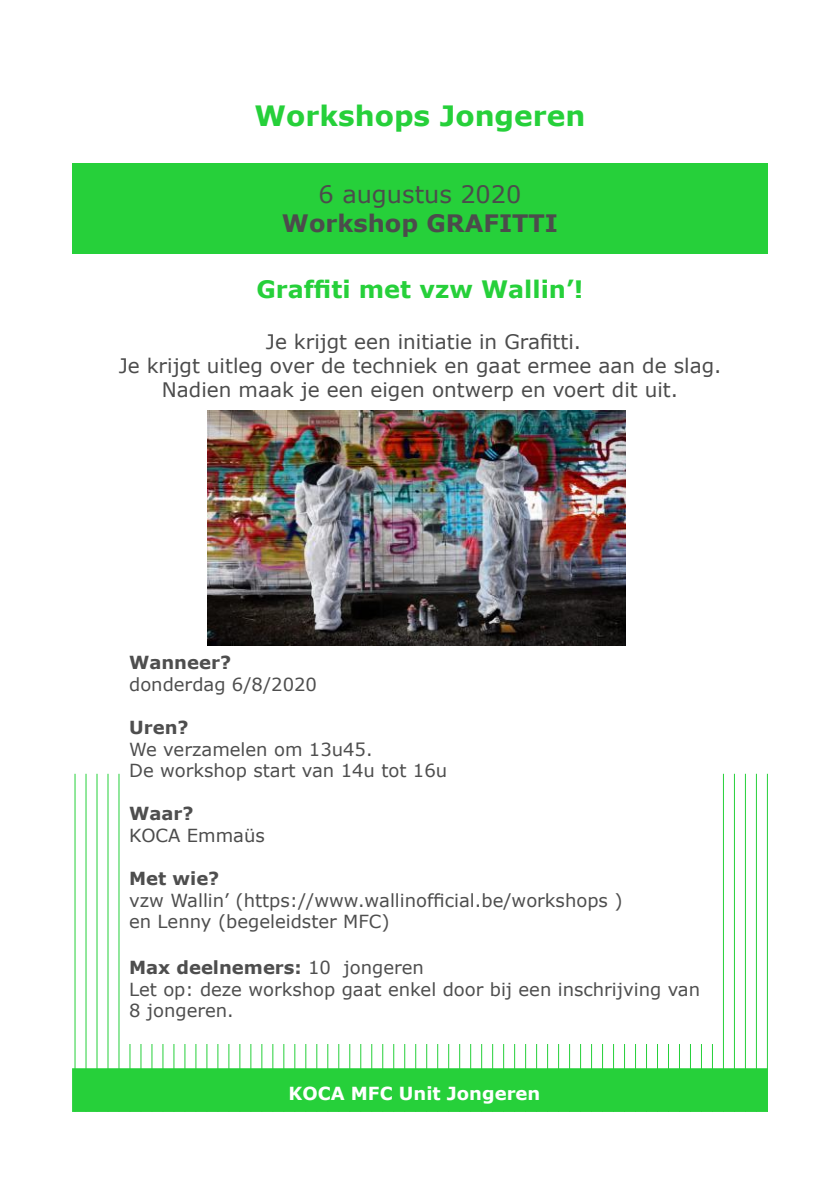
<style>
.page{position:relative;width:840px;height:1191px;background:#fff}
.page>*{position:absolute;margin:0;border:0;box-sizing:border-box;transform-origin:0 0}
.t1{font:700 28px "Verdana";color:#26d03a}
.t2{font:700 24px "Verdana";color:#26d03a}
.t3{font:700 24px "Verdana";color:#4c4c4c}
.t4{font:24px "Verdana";color:#4c4c4c}
.t5{font:20px/24px "Verdana";color:#4c4c4c;text-align:center}
.t6{font:18px/21.6px "Verdana";color:#4e4e4e}
.t7{font:700 18px "Verdana";color:#4e4e4e}
.t8{font:700 18px "Verdana";color:#fff}
.t9{font:18px "Verdana";color:#4c4c4c}
.s1{font-weight:700}
</style>
<div class="page">
<hr style="left:74px;top:774px;width:1px;height:338px;background:#26d03a">
<hr style="left:85px;top:774px;width:1px;height:338px;background:#26d03a">
<hr style="left:96px;top:774px;width:1px;height:338px;background:#26d03a">
<hr style="left:107px;top:774px;width:1px;height:338px;background:#26d03a">
<hr style="left:118px;top:774px;width:1px;height:338px;background:#26d03a">
<hr style="left:129px;top:774px;width:1px;height:338px;background:#26d03a">
<hr style="left:140px;top:774px;width:1px;height:338px;background:#26d03a">
<hr style="left:151px;top:774px;width:1px;height:338px;background:#26d03a">
<hr style="left:162px;top:774px;width:1px;height:338px;background:#26d03a">
<hr style="left:173px;top:774px;width:1px;height:338px;background:#26d03a">
<hr style="left:184px;top:774px;width:1px;height:338px;background:#26d03a">
<hr style="left:195px;top:774px;width:1px;height:338px;background:#26d03a">
<hr style="left:206px;top:774px;width:1px;height:338px;background:#26d03a">
<hr style="left:217px;top:774px;width:1px;height:338px;background:#26d03a">
<hr style="left:228px;top:774px;width:1px;height:338px;background:#26d03a">
<hr style="left:239px;top:774px;width:1px;height:338px;background:#26d03a">
<hr style="left:250px;top:774px;width:1px;height:338px;background:#26d03a">
<hr style="left:261px;top:774px;width:1px;height:338px;background:#26d03a">
<hr style="left:272px;top:774px;width:1px;height:338px;background:#26d03a">
<hr style="left:283px;top:774px;width:1px;height:338px;background:#26d03a">
<hr style="left:294px;top:774px;width:1px;height:338px;background:#26d03a">
<hr style="left:305px;top:774px;width:1px;height:338px;background:#26d03a">
<hr style="left:316px;top:774px;width:1px;height:338px;background:#26d03a">
<hr style="left:327px;top:774px;width:1px;height:338px;background:#26d03a">
<hr style="left:338px;top:774px;width:1px;height:338px;background:#26d03a">
<hr style="left:349px;top:774px;width:1px;height:338px;background:#26d03a">
<hr style="left:360px;top:774px;width:1px;height:338px;background:#26d03a">
<hr style="left:371px;top:774px;width:1px;height:338px;background:#26d03a">
<hr style="left:382px;top:774px;width:1px;height:338px;background:#26d03a">
<hr style="left:393px;top:774px;width:1px;height:338px;background:#26d03a">
<hr style="left:404px;top:774px;width:1px;height:338px;background:#26d03a">
<hr style="left:415px;top:774px;width:1px;height:338px;background:#26d03a">
<hr style="left:426px;top:774px;width:1px;height:338px;background:#26d03a">
<hr style="left:437px;top:774px;width:1px;height:338px;background:#26d03a">
<hr style="left:448px;top:774px;width:1px;height:338px;background:#26d03a">
<hr style="left:459px;top:774px;width:1px;height:338px;background:#26d03a">
<hr style="left:470px;top:774px;width:1px;height:338px;background:#26d03a">
<hr style="left:481px;top:774px;width:1px;height:338px;background:#26d03a">
<hr style="left:492px;top:774px;width:1px;height:338px;background:#26d03a">
<hr style="left:503px;top:774px;width:1px;height:338px;background:#26d03a">
<hr style="left:514px;top:774px;width:1px;height:338px;background:#26d03a">
<hr style="left:525px;top:774px;width:1px;height:338px;background:#26d03a">
<hr style="left:536px;top:774px;width:1px;height:338px;background:#26d03a">
<hr style="left:546px;top:774px;width:1px;height:338px;background:#26d03a">
<hr style="left:557px;top:774px;width:1px;height:338px;background:#26d03a">
<hr style="left:568px;top:774px;width:1px;height:338px;background:#26d03a">
<hr style="left:579px;top:774px;width:1px;height:338px;background:#26d03a">
<hr style="left:590px;top:774px;width:1px;height:338px;background:#26d03a">
<hr style="left:601px;top:774px;width:1px;height:338px;background:#26d03a">
<hr style="left:612px;top:774px;width:1px;height:338px;background:#26d03a">
<hr style="left:623px;top:774px;width:1px;height:338px;background:#26d03a">
<hr style="left:634px;top:774px;width:1px;height:338px;background:#26d03a">
<hr style="left:645px;top:774px;width:1px;height:338px;background:#26d03a">
<hr style="left:656px;top:774px;width:1px;height:338px;background:#26d03a">
<hr style="left:667px;top:774px;width:1px;height:338px;background:#26d03a">
<hr style="left:678px;top:774px;width:1px;height:338px;background:#26d03a">
<hr style="left:689px;top:774px;width:1px;height:338px;background:#26d03a">
<hr style="left:700px;top:774px;width:1px;height:338px;background:#26d03a">
<hr style="left:711px;top:774px;width:1px;height:338px;background:#26d03a">
<hr style="left:722px;top:774px;width:1px;height:338px;background:#26d03a">
<hr style="left:733px;top:774px;width:1px;height:338px;background:#26d03a">
<hr style="left:744px;top:774px;width:1px;height:338px;background:#26d03a">
<hr style="left:755px;top:774px;width:1px;height:338px;background:#26d03a">
<hr style="left:766px;top:774px;width:1px;height:338px;background:#26d03a">
<div style="left:72px;top:1068px;width:695px;height:44px;background:#26d03a;border:2px solid #26d03a"></div>
<div style="left:72px;top:163px;width:695px;height:91px;background:#26d03a"></div>
<div style="left:129px;top:655px;width:582px;height:389px;background:#fff"></div>
<img style="left:207px;top:411px;width:418px;height:235px">
<h1 class="t1" style="left:254px;top:97px;width:332px">Workshops Jongeren</h1>
<h2 class="t4" style="left:318px;top:179px;width:204px">6 augustus 2020</h2>
<h2 class="t3" style="left:282px;top:207px;width:277px">Workshop GRAFITTI</h2>
<h2 class="t2" style="left:256px;top:274px;width:328px">Graffiti met vzw Wallin’!</h2>
<p class="t5" style="left:119px;top:330px;width:604px">Je krijgt een initiatie in Grafitti.<br>Je krijgt uitleg over de techniek en gaat ermee aan de slag.<br>Nadien maak je een eigen ontwerp en voert dit uit.</p>
<p class="t7" style="left:129px;top:651px;width:103px">Wanneer?</p>
<p class="t6" style="left:129px;top:673px;width:189px">donderdag 6/8/2020</p>
<p class="t7" style="left:129px;top:715px;width:61px">Uren?</p>
<p class="t6" style="left:129px;top:738px;width:319px">We verzamelen om 13u45.<br>De workshop start van 14u tot 16u</p>
<p class="t7" style="left:129px;top:802px;width:66px">Waar?</p>
<p class="t9" style="left:129px;top:824px;width:137px">KOCA Emmaüs</p>
<p class="t7" style="left:129px;top:867px;width:92px">Met wie?</p>
<p class="t6" style="left:129px;top:889px;width:494px">vzw Wallin’ (https://www.wallinofficial.be/workshops ) en Lenny (begeleidster MFC)</p>
<p class="t6" style="left:129px;top:957px;width:572px"><span class="s1">Max deelnemers:</span> 10 jongeren<br>Let op: deze workshop gaat enkel door bij een inschrijving van<br>8 jongeren.</p>
<p class="t8" style="left:288px;top:1081px;width:253px">KOCA MFC Unit Jongeren</p>
</div>
